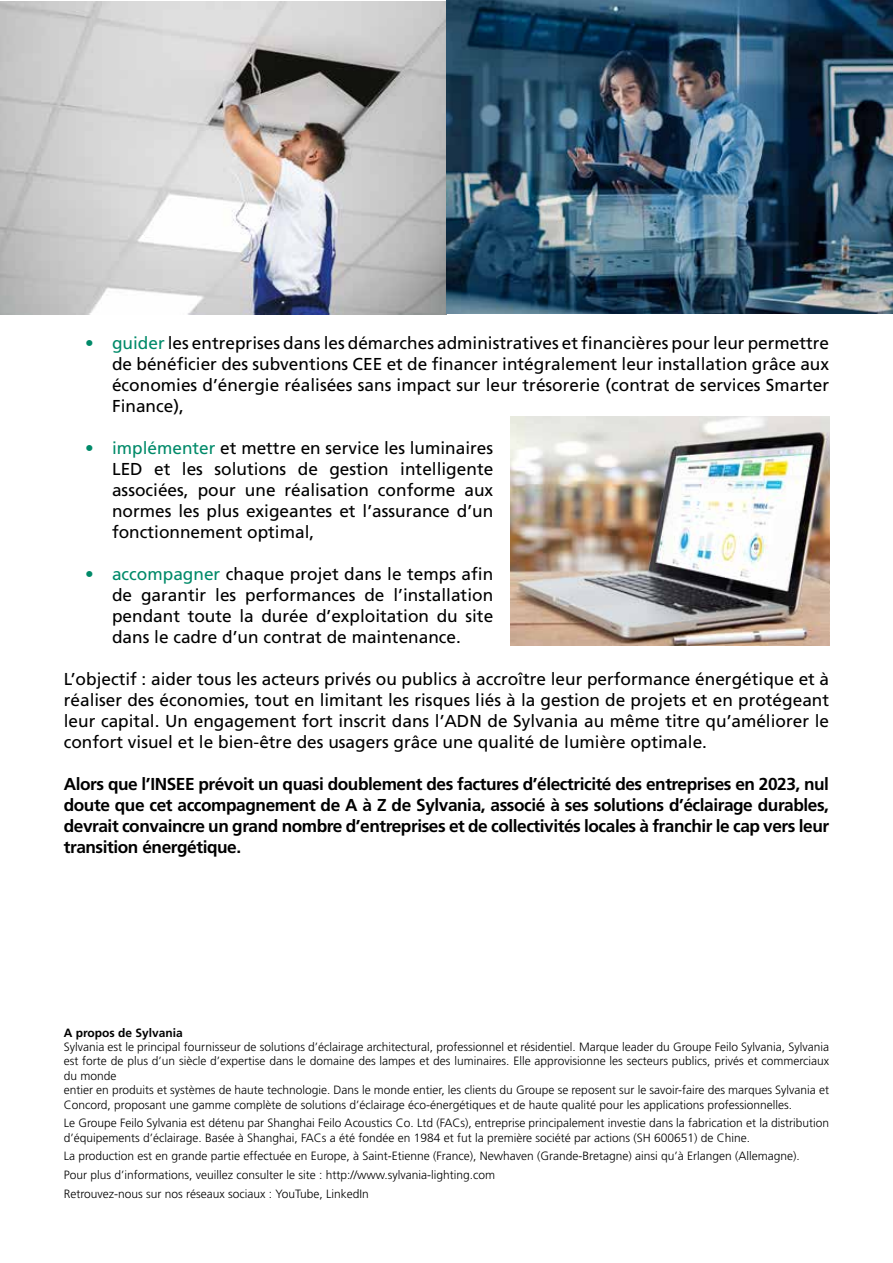
<style>
.page{position:relative;width:893px;height:1263px;background:#fff}
.page>*{position:absolute;margin:0;border:0;box-sizing:border-box;transform-origin:0 0}
.t1{font:17.25px/21px "Frutiger";color:#000;text-align:justify}
.t2{font:700 17.25px/21px "Frutiger";letter-spacing:-.025em;color:#000;text-align:justify}
.t3{font:300 12px/14.4px "Frutiger";color:#000}
.t4{font:700 12px "Frutiger";color:#000}
.s1{color:#008a69}
</style>
<div class="page">
<img style="left:0;top:0;width:893px;height:314px">
<img style="left:510px;top:417px;width:319px;height:228px">
<p class="t1" style="left:112px;top:332px;width:719px;text-indent:-27px"><span class="s1">• guider</span> les entreprises dans les démarches administratives et financières pour leur permettre de bénéficier des subventions CEE et de financer intégralement leur installation grâce aux économies d’énergie réalisées sans impact sur leur trésorerie (contrat de services Smarter Finance),</p>
<h1 class="t1" style="left:112px;top:437px;width:383px;text-indent:-27px"><span class="s1">• implémenter</span> et mettre en service les luminaires LED et les solutions de gestion intelligente associées, pour une réalisation conforme aux normes les plus exigeantes et l’assurance d’un fonctionnement optimal,</h1>
<h1 class="t1" style="left:112px;top:563px;width:383px;text-indent:-27px"><span class="s1">• accompagner</span> chaque projet dans le temps afin de garantir les performances de l’installation pendant toute la durée d’exploitation du site dans le cadre d’un contrat de maintenance.</h1>
<p class="t1" style="left:64px;top:668px;width:767px">L’objectif : aider tous les acteurs privés ou publics à accroître leur performance énergétique et à réaliser des économies, tout en limitant les risques liés à la gestion de projets et en protégeant leur capital. Un engagement fort inscrit dans l’ADN de Sylvania au même titre qu’améliorer le confort visuel et le bien-être des usagers grâce une qualité de lumière optimale.</p>
<p class="t2" style="left:64px;top:773px;width:767px">Alors que l’INSEE prévoit un quasi doublement des factures d’électricité des entreprises en 2023, nul doute que cet accompagnement de A à Z de Sylvania, associé à ses solutions d’éclairage durables, devrait convaincre un grand nombre d’entreprises et de collectivités locales à franchir le cap vers leur transition énergétique.</p>
<p class="t4" style="left:64px;top:1025px;width:121px">A propos de Sylvania</p>
<p class="t3" style="left:64px;top:1039px;width:767px">Sylvania est le principal fournisseur de solutions d’éclairage architectural, professionnel et résidentiel. Marque leader du Groupe Feilo Sylvania, Sylvania est forte de plus d’un siècle d’expertise dans le domaine des lampes et des luminaires. Elle approvisionne les secteurs publics, privés et commerciaux du monde<br>entier en produits et systèmes de haute technologie. Dans le monde entier, les clients du Groupe se reposent sur le savoir-faire des marques Sylvania et Concord, proposant une gamme complète de solutions d’éclairage éco-énergétiques et de haute qualité pour les applications professionnelles.</p>
<p class="t3" style="left:64px;top:1116px;width:767px">Le Groupe Feilo Sylvania est détenu par Shanghai Feilo Acoustics Co. Ltd (FACs), entreprise principalement investie dans la fabrication et la distribution d’équipements d’éclairage. Basée à Shanghai, FACs a été fondée en 1984 et fut la première société par actions (SH 600651) de Chine.</p>
<p class="t3" style="left:64px;top:1147px;width:737px;line-height:18.6px">La production est en grande partie effectuée en Europe, à Saint-Etienne (France), Newhaven (Grande-Bretagne) ainsi qu’à Erlangen (Allemagne).<br>Pour plus d’informations, veuillez consulter le site : http://www.sylvania-lighting.com<br>Retrouvez-nous sur nos réseaux sociaux : YouTube, LinkedIn</p>
</div>
